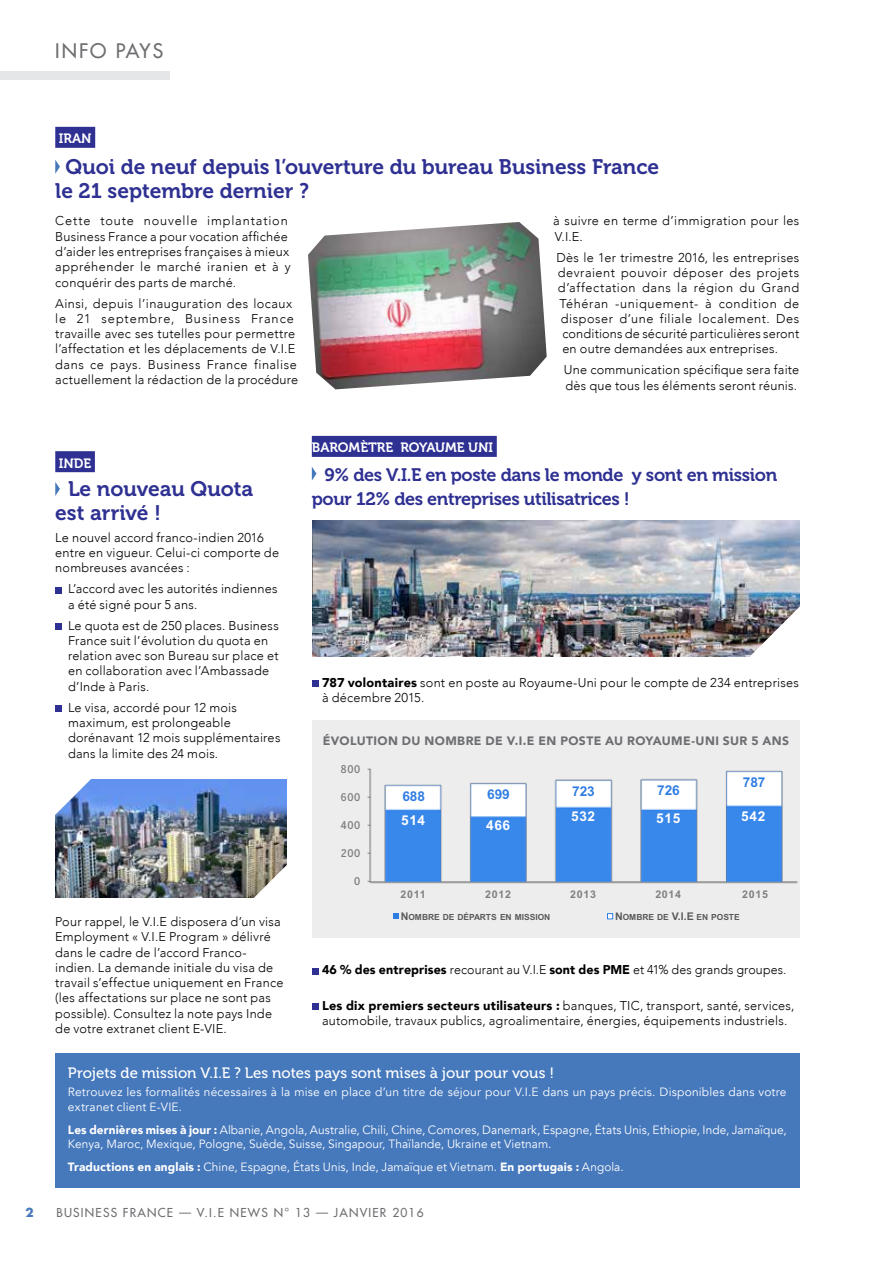
<style>
.page{position:relative;width:893px;height:1263px;background:#fff}
.page>*{position:absolute;margin:0;border:0;box-sizing:border-box;transform-origin:0 0}
.t1{font:21px/24px "Museo 700";color:#2e3092}
.t2{font:19.5px "Futura LT";letter-spacing:.1em;color:#6d6e71}
.t3{font:18px/24px "Museo 700";letter-spacing:-.02em;color:#2e3092}
.t4{font:15px "Museo 500";color:#fff}
.t5{font:13.5px "Museo 700";color:#fff}
.t6{font:700 13.5px "Arial";letter-spacing:.05em;color:#fff}
.t7{font:700 13.5px "Arial";letter-spacing:-.005em;color:#2f7de1}
.t8{font:300 12.75px/15.3px "Avenir";letter-spacing:.015em;color:#000}
.t9{font:300 12.75px "Avenir";letter-spacing:.04em;color:#000}
.t10{font:300 12.75px "Avenir";letter-spacing:.045em;color:#000}
.t11{font:900 12.15px "Avenir";letter-spacing:.035em;color:#6d6e71}
.t12{font:12px/14.4px "Avenir";letter-spacing:.01em;color:#fff}
.t13{font:12px "Futura LT";letter-spacing:.1em;color:#6d6e71}
.t14{font:700 12px "Futura LT";color:#4678bc}
.t15{font:700 10.65px "Arial";letter-spacing:.07em;color:#7f7f7f}
.t16{font:500 10.65px "Benton Sans Cond";letter-spacing:.07em;color:#7f7f7f}
.t17{font:700 8.4px "Arial";color:#595959}
.s1{font-weight:900}
.s2{font-size:10.65px}
</style>
<div class="page">
<div style="left:0;top:71px;width:169px;height:9px;background:#e5e6e7"></div>
<div style="left:55px;top:1054px;width:744px;height:134px;background:#4678bc"></div>
<div style="left:55px;top:451px;width:40px;height:21px;background:#2e3092"></div>
<svg style="left:55px;top:482px;width:5px;height:14px"></svg>
<div style="left:55px;top:587px;width:7px;height:6px;background:#2e3092"></div>
<div style="left:55px;top:623px;width:7px;height:6px;background:#2e3092"></div>
<div style="left:55px;top:705px;width:7px;height:7px;background:#2e3092"></div>
<div style="left:55px;top:127px;width:40px;height:21px;background:#2e3092"></div>
<svg style="left:55px;top:160px;width:5px;height:14px"></svg>
<img style="left:308px;top:222px;width:239px;height:167px">
<div style="left:312px;top:436px;width:185px;height:21px;background:#2e3092"></div>
<svg style="left:312px;top:467px;width:4px;height:14px"></svg>
<svg style="left:312px;top:680px;width:6px;height:6px"></svg>
<svg style="left:312px;top:968px;width:6px;height:6px"></svg>
<div style="left:312px;top:1003px;width:6px;height:7px;background:#2e3092"></div>
<img style="left:312px;top:520px;width:488px;height:136px">
<img style="left:744px;top:601px;width:56px;height:56px">
<div style="left:313px;top:720px;width:487px;height:218px;background:#ededee"></div>
<img style="left:367px;top:768px;width:431px;height:152px">
<svg style="left:393px;top:913px;width:5px;height:6px"></svg>
<svg style="left:607px;top:913px;width:6px;height:6px"></svg>
<img style="left:55px;top:779px;width:231px;height:118px">
<svg style="left:239px;top:851px;width:48px;height:47px"></svg>
<svg style="left:55px;top:779px;width:48px;height:49px"></svg>
<h2 class="t2" style="left:55px;top:38px;width:109px">INFO PAYS</h2>
<p class="t5" style="left:59px;top:131px;width:34px">IRAN</p>
<h1 class="t1" style="left:55px;top:155px;width:606px;text-indent:10px">Quoi de neuf depuis l’ouverture du bureau Business France le 21 septembre dernier ?</h1>
<p class="t8" style="left:55px;top:213px;width:237px">Cette toute nouvelle implantation Business France a pour vocation affichée d’aider les entreprises françaises à mieux appréhender le marché iranien et à y conquérir des parts de marché.</p>
<p class="t8" style="left:55px;top:296px;width:245px">Ainsi, depuis l’inauguration des locaux le 21 septembre, Business France travaille avec ses tutelles pour permettre l’affectation et les déplacements de V.I.E dans ce pays. Business France finalise actuellement la rédaction de la procédure</p>
<p class="t8" style="left:553px;top:213px;width:247px">à suivre en terme d’immigration pour les<br>V.I.E.</p>
<p class="t8" style="left:556px;top:250px;width:245px">Dès le 1er trimestre 2016, les entreprises</p>
<p class="t9" style="left:558px;top:265px;width:243px">devraient pouvoir déposer des projets</p>
<p class="t9" style="left:558px;top:280px;width:243px">d’affectation dans la région du Grand</p>
<p class="t10" style="left:559px;top:296px;width:241px">Téhéran -uniquement- à condition de</p>
<p class="t9" style="left:561px;top:311px;width:240px">disposer d’une filiale localement. Des</p>
<p class="t8" style="left:562px;top:326px;width:239px">conditions de sécurité particulières seront</p>
<p class="t8" style="left:562px;top:341px;width:217px">en outre demandées aux entreprises.</p>
<p class="t8" style="left:564px;top:362px;width:237px">Une communication spécifique sera faite dès que tous les éléments seront réunis.</p>
<p class="t5" style="left:59px;top:455px;width:34px">INDE</p>
<h1 class="t1" style="left:55px;top:477px;width:199px;text-indent:13px">Le nouveau Quota est arrivé !</h1>
<p class="t8" style="left:55px;top:530px;width:225px">Le nouvel accord franco-indien 2016 entre en vigueur. Celui-ci comporte de nombreuses avancées :</p>
<p class="t8" style="left:68px;top:581px;width:211px">L’accord avec les autorités indiennes a été signé pour 5 ans.</p>
<p class="t8" style="left:68px;top:617px;width:212px">Le quota est de 250 places. Business<br>France suit l’évolution du quota en relation avec son Bureau sur place et en collaboration avec l’Ambassade d’Inde à Paris.</p>
<p class="t8" style="left:68px;top:700px;width:214px">Le visa, accordé pour 12 mois maximum, est prolongeable dorénavant 12 mois supplémentaires dans la limite des 24 mois.</p>
<p class="t8" style="left:55px;top:914px;width:230px">Pour rappel, le V.I.E disposera d’un visa Employment « V.I.E Program » délivré dans le cadre de l’accord Franco&shy;indien. La demande initiale du visa de travail s’effectue uniquement en France (les affectations sur place ne sont pas possible). Consultez la note pays Inde de votre extranet client E-VIE.</p>
<p class="t5" style="left:312px;top:440px;width:183px">BAROMÈTRE ROYAUME UNI</p>
<h3 class="t3" style="left:312px;top:463px;width:467px;text-indent:13px">9% des V.I.E en poste dans le monde y sont en mission pour 12% des entreprises utilisatrices !</h3>
<p class="t8" style="left:322px;top:674px;width:478px"><span class="s1">787 volontaires</span> sont en poste au Royaume-Uni pour le compte de 234 entreprises à décembre 2015.</p>
<p class="t11" style="left:323px;top:730px;width:468px">ÉVOLUTION DU NOMBRE DE V.I.E EN POSTE AU ROYAUME-UNI SUR 5 ANS</p>
<p class="t16" style="left:341px;top:763px;width:21px">800</p>
<p class="t16" style="left:341px;top:791px;width:21px">600</p>
<p class="t16" style="left:341px;top:819px;width:21px">400</p>
<p class="t16" style="left:341px;top:847px;width:21px">200</p>
<p class="t16" style="left:354px;top:875px;width:8px">0</p>
<p class="t7" style="left:402px;top:788px;width:24px">688</p>
<p class="t7" style="left:487px;top:786px;width:24px">699</p>
<p class="t7" style="left:572px;top:783px;width:24px">723</p>
<p class="t7" style="left:657px;top:782px;width:24px">726</p>
<p class="t7" style="left:743px;top:774px;width:24px">787</p>
<p class="t6" style="left:401px;top:813px;width:26px">514</p>
<p class="t6" style="left:486px;top:818px;width:26px">466</p>
<p class="t6" style="left:571px;top:808px;width:26px">532</p>
<p class="t6" style="left:656px;top:811px;width:26px">515</p>
<p class="t6" style="left:741px;top:809px;width:26px">542</p>
<p class="t15" style="left:400px;top:888px;width:27px">2011</p>
<p class="t15" style="left:485px;top:888px;width:27px">2012</p>
<p class="t15" style="left:570px;top:888px;width:27px">2013</p>
<p class="t15" style="left:655px;top:888px;width:27px">2014</p>
<p class="t15" style="left:742px;top:888px;width:27px">2015</p>
<p class="t17" style="left:401px;top:912px;width:151px"><span class="s2">N</span>OMBRE DE DÉPARTS EN MISSION</p>
<p class="t17" style="left:615px;top:912px;width:126px"><span class="s2">N</span>OMBRE DE <span class="s2">V.I.E</span> EN POSTE</p>
<p class="t8" style="left:322px;top:962px;width:466px"><span class="s1">46 % des entreprises</span> recourant au V.I.E <span class="s1">sont des PME</span> et 41% des grands groupes.</p>
<p class="t8" style="left:322px;top:998px;width:474px"><span class="s1">Les dix premiers secteurs utilisateurs :</span> banques, TIC, transport, santé, services, automobile, travaux publics, agroalimentaire, énergies, équipements industriels.</p>
<p class="t4" style="left:68px;top:1064px;width:488px">Projets de mission V.I.E ? Les notes pays sont mises à jour pour vous !</p>
<p class="t12" style="left:68px;top:1085px;width:720px">Retrouvez les formalités nécessaires à la mise en place d’un titre de séjour pour V.I.E dans un pays précis. Disponibles dans votre extranet client E-VIE.</p>
<p class="t12" style="left:68px;top:1122px;width:720px"><span class="s1">Les dernières mises à jour :</span> Albanie, Angola, Australie, Chili, Chine, Comores, Danemark, Espagne, États Unis, Ethiopie, Inde, Jamaïque,<br>Kenya, Maroc, Mexique, Pologne, Suède, Suisse, Singapour, Thaïlande, Ukraine et Vietnam.</p>
<p class="t12" style="left:68px;top:1160px;width:557px"><span class="s1">Traductions en anglais :</span> Chine, Espagne, États Unis, Inde, Jamaïque et Vietnam. <span class="s1">En portugais :</span> Angola.</p>
<p class="t14" style="left:26px;top:1205px;width:10px">2</p>
<p class="t13" style="left:56px;top:1205px;width:369px">BUSINESS FRANCE — V.I.E NEWS N° 13 — JANVIER 2016</p>
</div>
